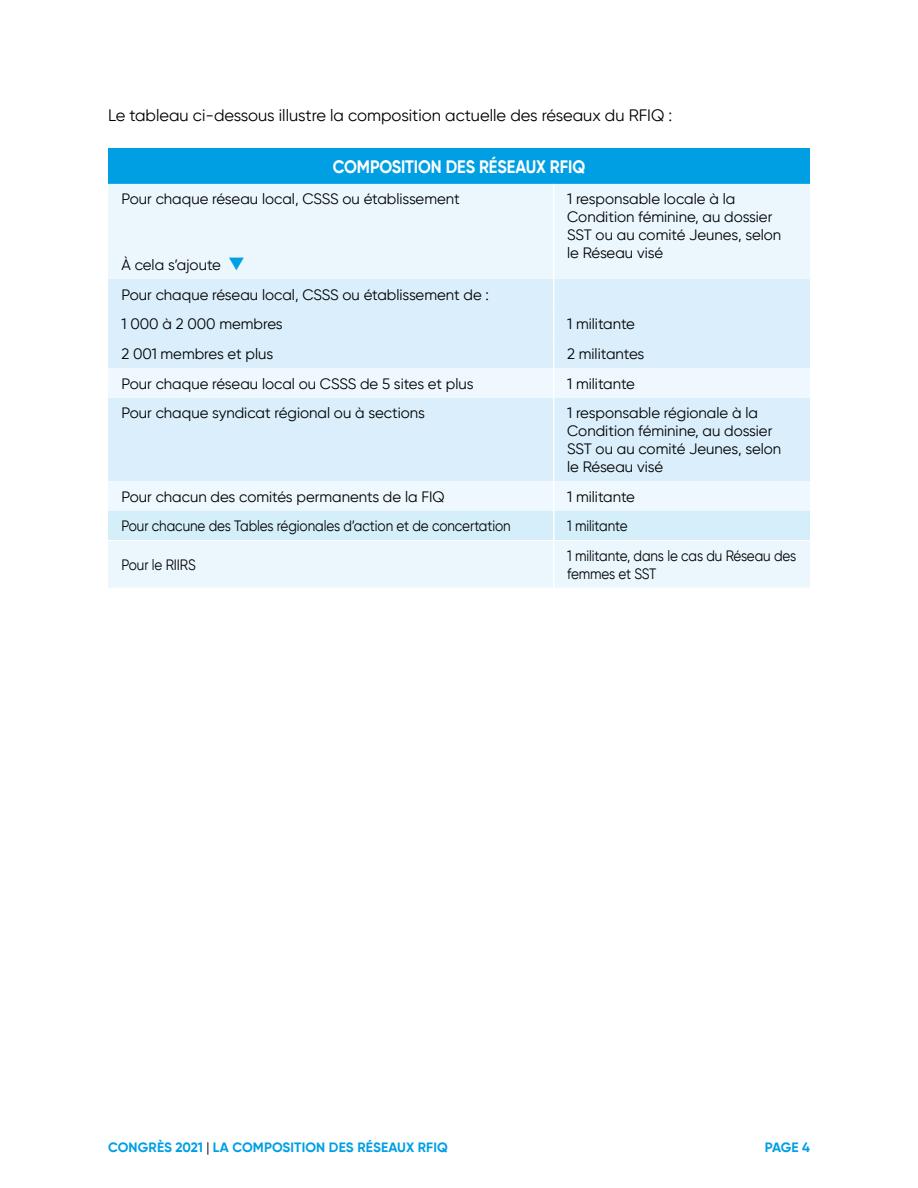
<style>
.page{position:relative;width:918px;height:1188px;background:#fff}
.page>*{position:absolute;margin:0;border:0;box-sizing:border-box;transform-origin:0 0}
.t1{font:700 18px "Gilroy";letter-spacing:-.005em;color:#fff;scale:.9 1}
.t2{font:16.5px "Gilroy";color:#000}
.t3{font:15px/18px "Gilroy";color:#000}
.t4{font:15px/18px "Gilroy";color:#000;scale:.9 1}
.t5{font:700 13.5px "Gilroy";letter-spacing:.01em;color:#009fe3}
.s1{color:#009fe3}
.s2{font-weight:400;color:#000}
</style>
<div class="page">
<div style="left:108px;top:148px;width:702px;height:36px;background:#009fe3"></div>
<div style="left:108px;top:184px;width:702px;height:404px;background:#ebf7fd"></div>
<div style="left:108px;top:279px;width:702px;height:89px;background:#daeefb"></div>
<svg style="left:108px;top:368px;width:702px;height:143px;background:#e2f2fc"></svg>
<svg style="left:553px;top:184px;width:1px;height:29px"></svg>
<hr style="left:553px;top:213px;width:1px;height:66px;background:#fff">
<hr style="left:553px;top:279px;width:1px;height:30px;background:#fff">
<svg style="left:553px;top:309px;width:1px;height:29px"></svg>
<hr style="left:553px;top:338px;width:1px;height:30px;background:#fff">
<hr style="left:553px;top:368px;width:1px;height:30px;background:#fff">
<hr style="left:553px;top:398px;width:1px;height:83px;background:#fff">
<hr style="left:553px;top:481px;width:1px;height:30px;background:#fff">
<div style="left:108px;top:511px;width:702px;height:29px;background:#d4effa"></div>
<hr style="left:553px;top:541px;width:1px;height:47px;background:#fff">
<hr style="left:108px;top:540px;width:446px;height:1px;background:#fff">
<hr style="left:554px;top:540px;width:256px;height:1px;background:#fff">
<p class="t2" style="left:108px;top:105px;width:566px">Le tableau ci-dessous illustre la composition actuelle des réseaux du RFIQ :</p>
<p class="t1" style="left:333px;top:155px;width:282px">COMPOSITION DES RÉSEAUX RFIQ</p>
<p class="t3" style="left:122px;top:190px;width:340px">Pour chaque réseau local, CSSS ou établissement</p>
<p class="t3" style="left:567px;top:190px;width:216px">1 responsable locale à la<br>Condition féminine, au dossier<br>SST ou au comité Jeunes, selon le Réseau visé</p>
<p class="t3" style="left:122px;top:250px;width:369px;line-height:29.5px">À cela s’ajoute <span class="s1">▼<br></span>Pour chaque réseau local, CSSS ou établissement de :<br>1 000 à 2 000 membres</p>
<p class="t3" style="left:567px;top:315px;width:69px">1 militante</p>
<p class="t3" style="left:122px;top:345px;width:153px">2 001 membres et plus</p>
<p class="t3" style="left:567px;top:345px;width:79px">2 militantes</p>
<p class="t3" style="left:122px;top:374px;width:354px">Pour chaque réseau local ou CSSS de 5 sites et plus</p>
<p class="t3" style="left:567px;top:374px;width:69px">1 militante</p>
<p class="t3" style="left:122px;top:404px;width:305px">Pour chaque syndicat régional ou à sections</p>
<p class="t3" style="left:567px;top:404px;width:216px">1 responsable régionale à la<br>Condition féminine, au dossier<br>SST ou au comité Jeunes, selon le Réseau visé</p>
<p class="t3" style="left:122px;top:487px;width:325px">Pour chacun des comités permanents de la FIQ</p>
<p class="t3" style="left:567px;top:487px;width:69px">1 militante</p>
<p class="t4" style="left:122px;top:517px;width:434px">Pour chacune des Tables régionales d’action et de concertation</p>
<p class="t4" style="left:567px;top:517px;width:69px">1 militante</p>
<p class="t4" style="left:122px;top:556px;width:84px">Pour le RIIRS</p>
<p class="t4" style="left:567px;top:547px;width:256px">1 militante, dans le cas du Réseau des femmes et SST</p>
<p class="t5" style="left:108px;top:1139px;width:341px">CONGRÈS 2021 <span class="s2">|</span> LA COMPOSITION DES RÉSEAUX RFIQ</p>
<p class="t5" style="left:765px;top:1139px;width:47px">PAGE 4</p>
</div>
